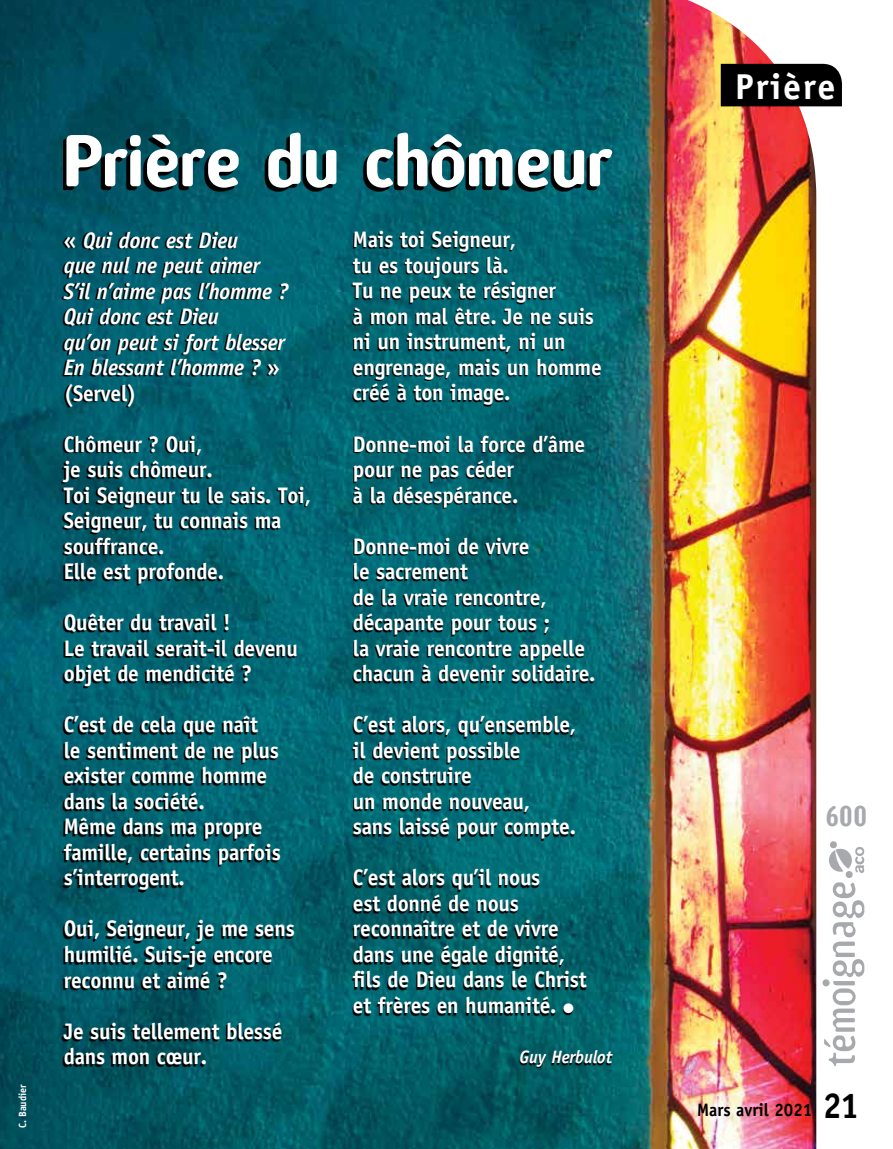
<style>
.page{position:relative;width:893px;height:1149px;background:#fff}
.page>*{position:absolute;margin:0;border:0;box-sizing:border-box;transform-origin:0 0}
.t1{font:700 69px "Amoebia";letter-spacing:.01em;color:#fff;scale:.95 1}
.t2{font:700 36px "Officina Sans";letter-spacing:.05em;color:#fff}
.t3{font:700 36px "Officina Sans";color:#000;scale:.95 1}
.t4{font:700 27px "Amoebia";color:#a7a9ac;scale:.85 1}
.t5{font:700 22.5px/25.5px "Officina Sans";letter-spacing:-.01em;color:#fff;scale:.95 1}
.t6{font:italic 700 22.5px/25.5px "Officina Sans";letter-spacing:-.01em;color:#fff;scale:.95 1}
.t7{font:700 18px "Officina Sans";color:#000;scale:.95 1}
.t8{font:italic 700 18px "Officina Sans";letter-spacing:-.01em;color:#fff;scale:.95 1}
.t9{font:700 10.5px "Officina Sans";color:#fff;scale:.95 1}
.s1{font-style:normal}
.s2{font-weight:400;font-size:27px}
</style>
<div class="page">
<img style="left:0;top:0;width:575px;height:1148px">
<img style="left:575px;top:0;width:290px;height:1148px">
<svg style="left:824px;top:882px;width:40px;height:183px"></svg>
<div style="left:845px;top:869px;width:9px;height:9px;border:2px solid #fff;border-radius:50%"></div>
<div style="left:829px;top:840px;width:9px;height:8px;border:2px solid #fff;border-radius:50%"></div>
<div style="left:846px;top:870px;width:7px;height:7px;background:#a7a9ac;border-radius:50%"></div>
<div style="left:830px;top:841px;width:7px;height:7px;background:#a7a9ac;border-radius:50%"></div>
<svg style="left:829px;top:846px;width:35px;height:26px"></svg>
<div style="left:822px;top:978px;width:8px;height:8px;background:#a7a9ac;border-radius:50%"></div>
<div style="left:821px;top:978px;width:9px;height:9px;border:1px solid #fff;border-radius:50%"></div>
<div style="left:721px;top:64px;width:121px;height:42px;background:#000"></div>
<svg style="left:63px;top:136px;width:546px;height:55px;background:#003a42"></svg>
<svg style="left:61px;top:232px;width:550px;height:835px;background:#015761"></svg>
<p class="t9" style="left:16px;top:1127px;width:48px;rotate:-90deg">C. Baudier</p>
<h1 class="t1" style="left:64px;top:124px;width:579px">Prière du chômeur</h1>
<p class="t6" style="left:64px;top:227px;width:238px"><span class="s1">«</span> Qui donc est Dieu<br>que nul ne peut aimer<br>S’il n’aime pas l’homme ?<br>Qui donc est Dieu<br>qu’on peut si fort blesser<br>En blessant l’homme ? <span class="s1">» (Servel)</span></p>
<p class="t5" style="left:64px;top:431px;width:262px">Chômeur ? Oui,<br>je suis chômeur.<br>Toi Seigneur tu le sais. Toi,<br>Seigneur, tu connais ma souffrance.<br>Elle est profonde.</p>
<p class="t5" style="left:64px;top:609px;width:248px">Quêter du travail !<br>Le travail serait-il devenu objet de mendicité ?</p>
<p class="t5" style="left:64px;top:711px;width:230px">C’est de cela que naît<br>le sentiment de ne plus exister comme homme dans la société.<br>Même dans ma propre famille, certains parfois s’interrogent.</p>
<p class="t5" style="left:64px;top:915px;width:245px">Oui, Seigneur, je me sens humilié. Suis-je encore reconnu et aimé ?</p>
<p class="t5" style="left:64px;top:1017px;width:232px">Je suis tellement blessé dans mon cœur.</p>
<p class="t5" style="left:353px;top:227px;width:263px">Mais toi Seigneur,<br>tu es toujours là.<br>Tu ne peux te résigner<br>à mon mal être. Je ne suis ni un instrument, ni un engrenage, mais un homme créé à ton image.</p>
<p class="t5" style="left:353px;top:430px;width:246px">Donne-moi la force d’âme pour ne pas céder<br>à la désespérance.</p>
<p class="t5" style="left:353px;top:532px;width:257px">Donne-moi de vivre<br>le sacrement<br>de la vraie rencontre, décapante pour tous ;<br>la vraie rencontre appelle chacun à devenir solidaire.</p>
<p class="t5" style="left:353px;top:711px;width:237px">C’est alors, qu’ensemble, il devient possible<br>de construire<br>un monde nouveau,<br>sans laissé pour compte.</p>
<p class="t5" style="left:353px;top:864px;width:248px">C’est alors qu’il nous<br>est donné de nous reconnaître et de vivre dans une égale dignité, fils de Dieu dans le Christ et frères en humanité. <span class="s2">•</span></p>
<p class="t8" style="left:520px;top:1045px;width:99px">Guy Herbulot</p>
<h2 class="t2" style="left:735px;top:64px;width:102px">Prière</h2>
<p class="t4" style="left:826px;top:801px;width:49px">600</p>
<p class="t7" style="left:697px;top:1098px;width:123px">Mars avril 2021</p>
<h2 class="t3" style="left:823px;top:1082px;width:40px">21</h2>
</div>
